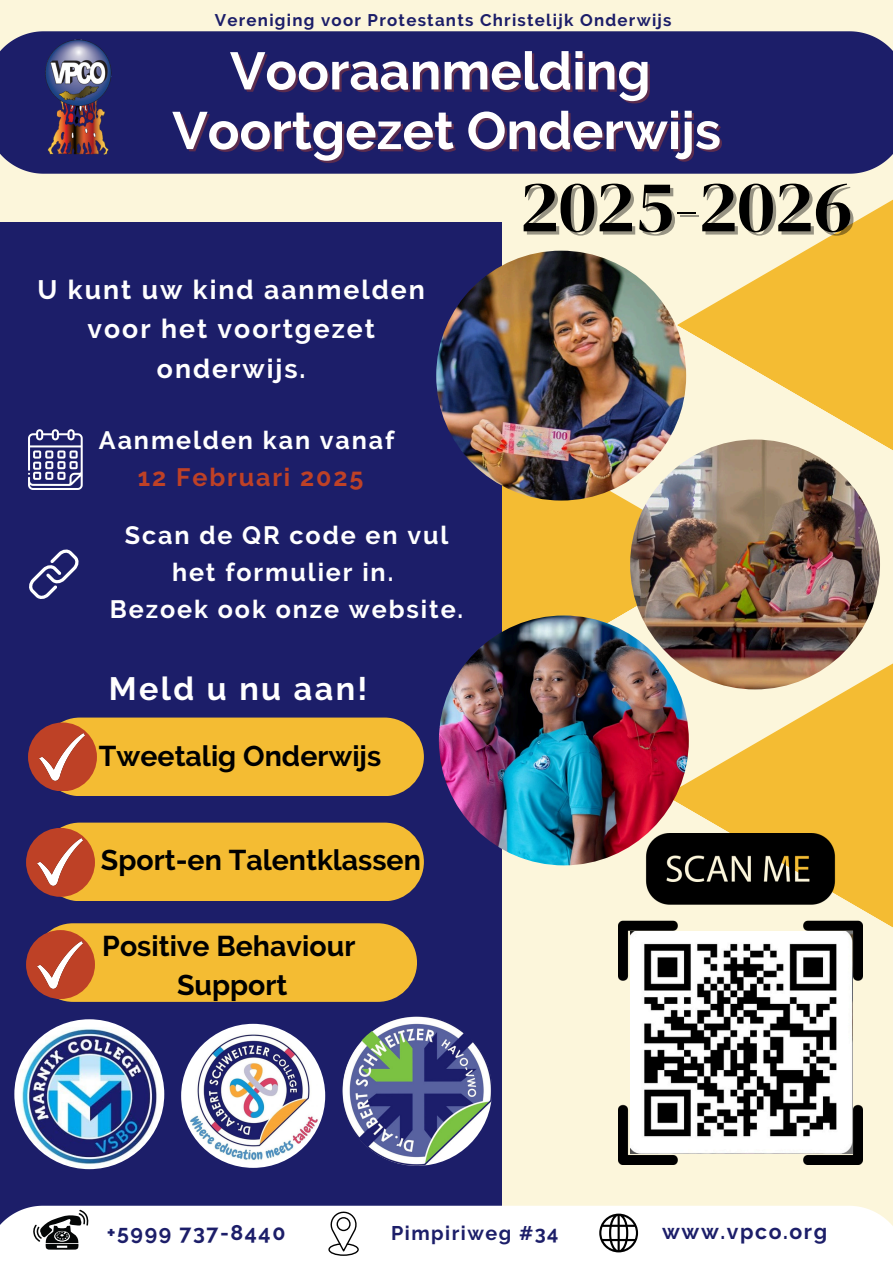
<style>
.page{position:relative;width:893px;height:1263px;background:#fcf6db}
.page>*{position:absolute;margin:0;border:0;box-sizing:border-box;transform-origin:0 0}
.t1{font:73.5px "DM Serif Display";color:#000}
.t2{font:700 52.5px "Raleway";color:#fff}
.t3{font:700 32.25px "Raleway";letter-spacing:.075em;color:#fff}
.t4{font:700 28.5px/39.4px "Raleway";color:#000;text-align:center}
.t5{font:700 26.55px/39.4px "Raleway";letter-spacing:.075em;color:#fff;text-align:center}
.t6{font:700 25.05px/37.1px "Raleway";letter-spacing:.075em;color:#fff;text-align:center}
.t7{font:700 21.23px "Raleway";letter-spacing:.075em;color:#1c1e69}
.t8{font:700 19.73px "Raleway";letter-spacing:.075em;color:#1c1e69}
.t9{font:700 16.8px "Raleway";letter-spacing:.075em;color:#1c1e69}
.s1{color:#be4126}
</style>
<div class="page">
<svg style="left:501px;top:423px;width:176px;height:243px;background:#f2c24c"></svg>
<div style="left:0;top:222px;width:501px;height:1041px;background:#1c1e69"></div>
<div style="left:0;top:31px;width:893px;height:143px;background:#1c1e69"></div>
<svg style="left:677px;top:199px;width:216px;height:253px;fill:#f4bc33"></svg>
<svg style="left:665px;top:660px;width:228px;height:268px;fill:#f4bc33"></svg>
<img style="left:342px;top:1016px;width:150px;height:150px;border-radius:50%">
<div style="left:41px;top:822px;width:383px;height:79px;background:#f4bc33;border-radius:39px"></div>
<div style="left:34px;top:923px;width:383px;height:79px;background:#f4bc33;border-radius:39px"></div>
<div style="left:41px;top:717px;width:383px;height:79px;background:#f4bc33;border-radius:39px"></div>
<div style="left:26px;top:828px;width:69px;height:69px;background:#be4126;border-radius:50%"></div>
<img style="left:38px;top:839px;width:45px;height:47px">
<div style="left:26px;top:930px;width:69px;height:69px;background:#be4126;border-radius:50%"></div>
<img style="left:38px;top:941px;width:45px;height:47px">
<div style="left:28px;top:722px;width:69px;height:69px;background:#be4126;border-radius:50%"></div>
<img style="left:40px;top:733px;width:45px;height:47px">
<div style="left:0;top:1206px;width:893px;height:57px;background:#fff"></div>
<img style="left:37px;top:37px;width:80px;height:118px">
<img style="left:181px;top:1024px;width:144px;height:144px;border-radius:50%">
<img style="left:14px;top:1019px;width:150px;height:150px;border-radius:50%">
<img style="left:618px;top:834px;width:245px;height:330px">
<svg style="left:29px;top:549px;width:50px;height:50px"></svg>
<svg style="left:28px;top:429px;width:55px;height:61px"></svg>
<svg style="left:328px;top:1210px;width:31px;height:46px"></svg>
<svg style="left:32px;top:1210px;width:57px;height:39px;background:#9a9b9b"></svg>
<svg style="left:599px;top:1213px;width:39px;height:39px;background:#9d9d9d"></svg>
<img style="left:630px;top:931px;width:222px;height:222px">
<img style="left:436px;top:251px;width:250px;height:249px;border-radius:50%">
<img style="left:630px;top:439px;width:250px;height:250px;border-radius:50%">
<img style="left:439px;top:615px;width:250px;height:250px;border-radius:50%">
<p class="t9" style="left:215px;top:10px;width:458px">Vereniging voor Protestants Christelijk Onderwijs</p>
<p class="t2" style="left:230px;top:40px;width:422px">Vooraanmelding</p>
<h4 class="t2" style="left:172px;top:100px;width:550px">Voortgezet Onderwijs</h4>
<h4 class="t5" style="left:38px;top:270px;width:389px">U kunt uw kind aanmelden voor het voortgezet onderwijs.</h4>
<p class="t6" style="left:99px;top:421px;width:297px">Aanmelden kan vanaf<br><span class="s1">12 Februari 2025</span></p>
<p class="t6" style="left:110px;top:517px;width:355px">Scan de QR code en vul het formulier in.<br>Bezoek ook onze website.</p>
<h5 class="t3" style="left:109px;top:670px;width:260px">Meld u nu aan!</h5>
<h1 class="t4" style="left:99px;top:737px;width:284px">Tweetalig Onderwijs</h1>
<p class="t4" style="left:101px;top:840px;width:321px">Sport-en Talentklassen</p>
<p class="t4" style="left:102px;top:926px;width:255px">Positive Behaviour<br>Support</p>
<p class="t1" style="left:520px;top:155px;width:334px">2025-2026</p>
<p class="t7" style="left:107px;top:1220px;width:180px">+5999 737-8440</p>
<p class="t8" style="left:391px;top:1221px;width:169px">Pimpiriweg #34</p>
<p class="t7" style="left:662px;top:1219px;width:166px">www.vpco.org</p>
</div>
